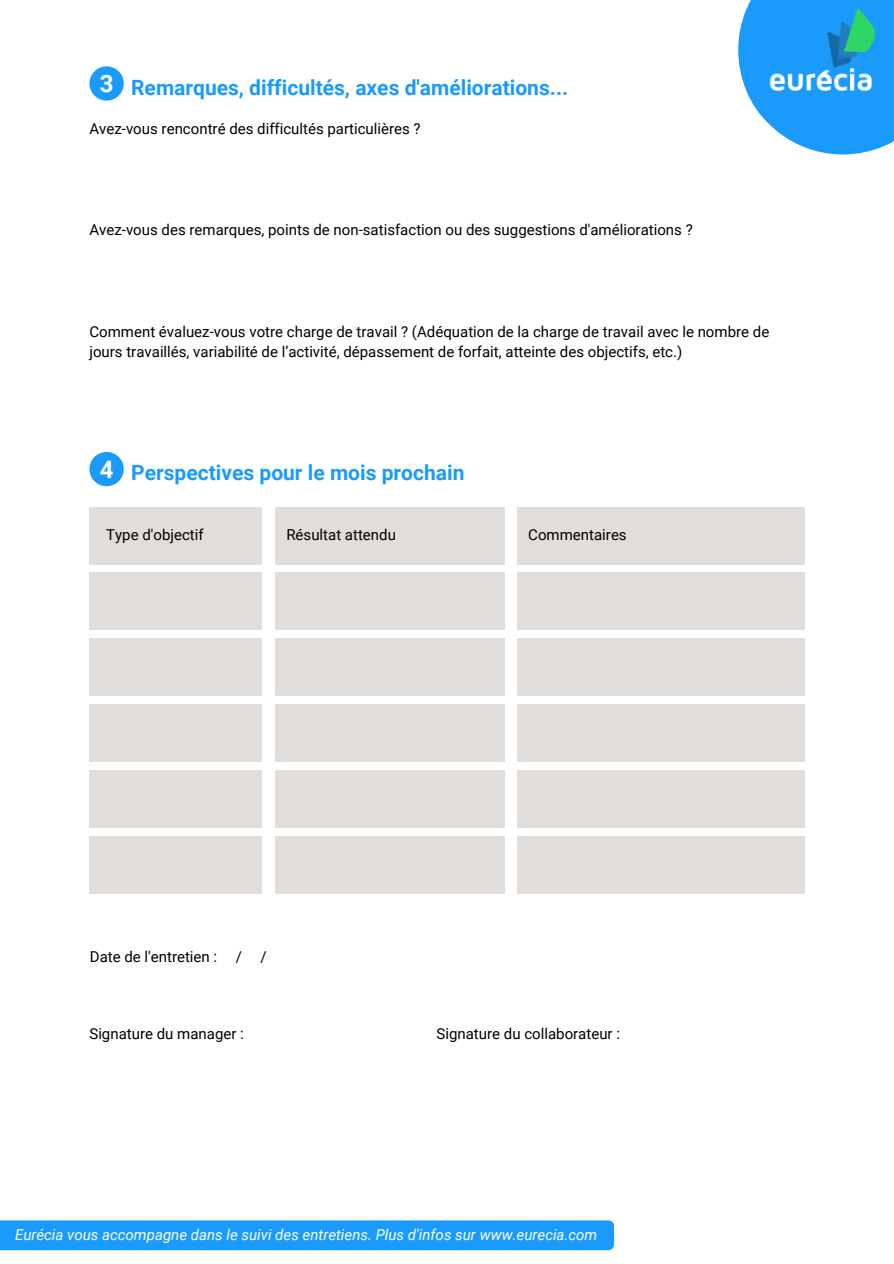
<style>
.page{position:relative;width:894px;height:1264px;background:#fff}
.page>*{position:absolute;margin:0;border:0;box-sizing:border-box;transform-origin:0 0}
.t1{font:700 21px "Roboto";color:#1a9bfc}
.t2{font:15px/20.2px "Roboto";color:#000}
.t3{font:italic 15px "Roboto";color:#fff}
.s1{font-size:24px;color:#fff}
</style>
<div class="page">
<svg style="left:806px;top:148px;width:73px;height:6px"></svg>
<img style="left:738px;top:0;width:155px;height:148px">
<div style="left:89px;top:66px;width:35px;height:35px;background:#1a9bfc;border-radius:50%"></div>
<div style="left:89px;top:452px;width:35px;height:34px;background:#1a9bfc;border-radius:50%"></div>
<div style="left:89px;top:507px;width:173px;height:57px;background:#e1ddda"></div>
<div style="left:274px;top:507px;width:230px;height:57px;background:#e1ddda"></div>
<div style="left:517px;top:507px;width:287px;height:57px;background:#e1ddda"></div>
<div style="left:89px;top:572px;width:173px;height:57px;background:#e1ddda"></div>
<div style="left:274px;top:572px;width:230px;height:57px;background:#e1ddda"></div>
<div style="left:517px;top:572px;width:287px;height:57px;background:#e1ddda"></div>
<div style="left:89px;top:638px;width:173px;height:57px;background:#e1ddda"></div>
<div style="left:274px;top:638px;width:230px;height:57px;background:#e1ddda"></div>
<div style="left:517px;top:638px;width:287px;height:57px;background:#e1ddda"></div>
<div style="left:89px;top:704px;width:173px;height:57px;background:#e1ddda"></div>
<div style="left:274px;top:704px;width:230px;height:57px;background:#e1ddda"></div>
<div style="left:517px;top:704px;width:287px;height:57px;background:#e1ddda"></div>
<div style="left:89px;top:770px;width:173px;height:57px;background:#e1ddda"></div>
<div style="left:274px;top:770px;width:230px;height:57px;background:#e1ddda"></div>
<div style="left:517px;top:770px;width:287px;height:57px;background:#e1ddda"></div>
<div style="left:89px;top:836px;width:173px;height:57px;background:#e1ddda"></div>
<div style="left:274px;top:836px;width:230px;height:57px;background:#e1ddda"></div>
<div style="left:517px;top:836px;width:287px;height:57px;background:#e1ddda"></div>
<div style="left:0;top:1220px;width:614px;height:30px;background:#1a9bfc"></div>
<h1 class="t1" style="left:100px;top:75px;width:470px"><span class="s1">3</span> Remarques, difficultés, axes d'améliorations...</h1>
<p class="t2" style="left:89px;top:119px;width:333px">Avez-vous rencontré des difficultés particulières ?</p>
<p class="t2" style="left:89px;top:220px;width:604px">Avez-vous des remarques, points de non-satisfaction ou des suggestions d'améliorations ?</p>
<p class="t2" style="left:89px;top:321px;width:681px">Comment évaluez-vous votre charge de travail ? (Adéquation de la charge de travail avec le nombre de jours travaillés, variabilité de l’activité, dépassement de forfait, atteinte des objectifs, etc.)</p>
<h1 class="t1" style="left:100px;top:461px;width:366px"><span class="s1">4</span> Perspectives pour le mois prochain</h1>
<p class="t2" style="left:106px;top:525px;width:99px">Type d'objectif</p>
<p class="t2" style="left:286px;top:525px;width:111px">Résultat attendu</p>
<p class="t2" style="left:528px;top:525px;width:100px">Commentaires</p>
<p class="t2" style="left:90px;top:946px;width:178px">Date de l'entretien : / /</p>
<p class="t2" style="left:89px;top:1023px;width:156px">Signature du manager :</p>
<p class="t2" style="left:436px;top:1023px;width:185px">Signature du collaborateur :</p>
<p class="t3" style="left:15px;top:1225px;width:583px">Eurécia vous accompagne dans le suivi des entretiens. Plus d'infos sur www.eurecia.com</p>
</div>
